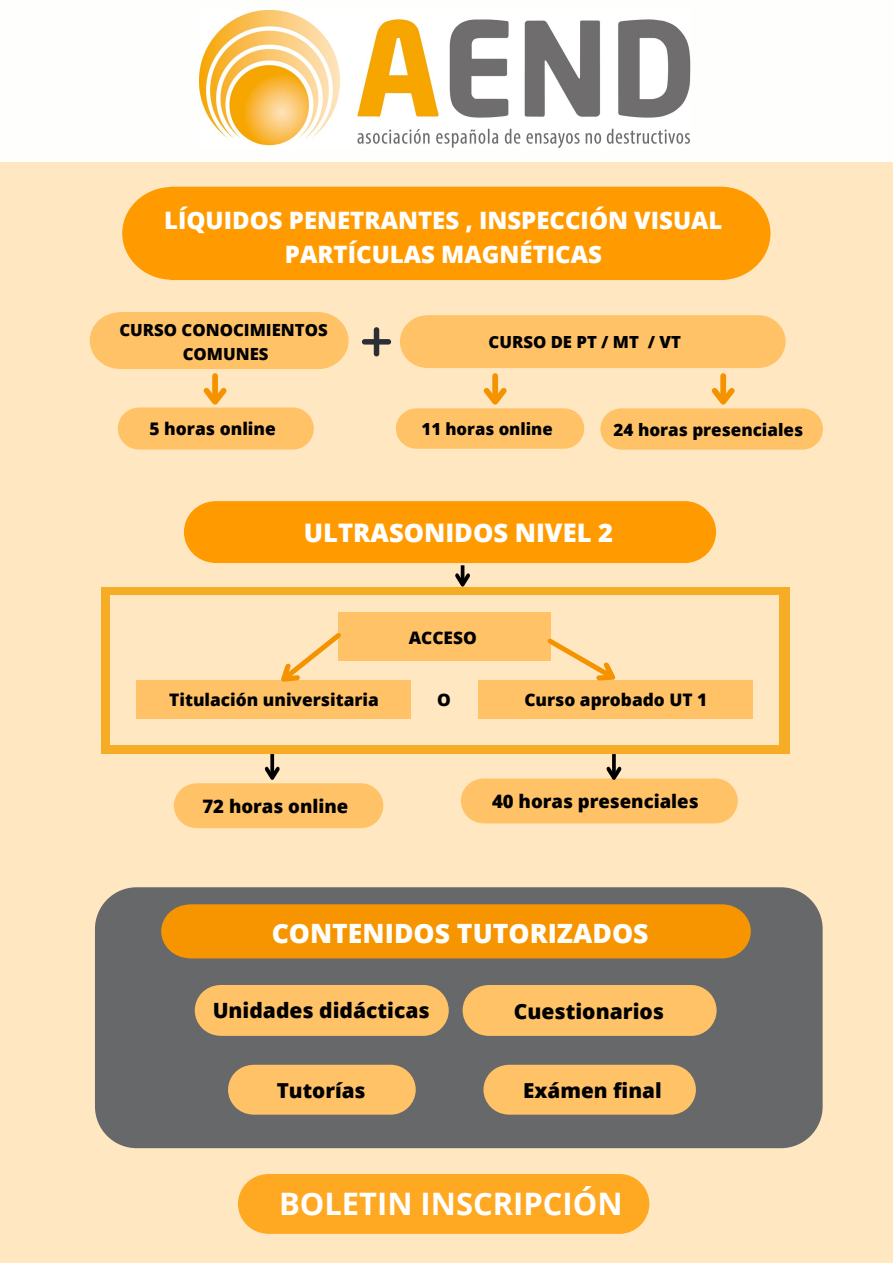
<style>
.page{position:relative;width:893px;height:1264px;background:#fff}
.page>*{position:absolute;margin:0;border:0;box-sizing:border-box;transform-origin:0 0}
.t1{font:700 30.9px "Open Sans";color:#fff}
.t2{font:800 26.55px "Open Sans";color:#fefefc}
.t3{font:800 25.5px "Open Sans";color:#fff}
.t4{font:800 24px/33.5px "Open Sans";color:#fff;text-align:center}
.t5{font:800 21px "Open Sans";color:#000}
.t6{font:800 20.7px "Open Sans";color:#000}
.t7{font:800 18.6px "Open Sans";color:#000}
.t8{font:800 17.4px "Open Sans";color:#000}
.t9{font:800 17.25px "Open Sans";color:#000}
.t10{font:800 16.95px "Open Sans";color:#000}
.t11{font:800 16.65px/23.2px "Open Sans";color:#000;text-align:center}
</style>
<div class="page">
<div style="left:0;top:0;width:892px;height:1262px;background:#ffe7c2"></div>
<div style="left:90px;top:312px;width:258px;height:57px;background:#ffc267"></div>
<div style="left:122px;top:187px;width:648px;height:93px;background:#ff9b00"></div>
<div style="left:400px;top:315px;width:385px;height:53px;background:#ffc267"></div>
<svg style="left:362px;top:327px;width:29px;height:29px"></svg>
<div style="left:396px;top:408px;width:188px;height:41px;background:#ffc267;border-radius:20px"></div>
<div style="left:600px;top:408px;width:223px;height:41px;background:#ffc267;border-radius:20px"></div>
<div style="left:492px;top:376px;width:6px;height:24px;background:#f49200"></div>
<svg style="left:478px;top:383px;width:33px;height:26px"></svg>
<div style="left:720px;top:376px;width:6px;height:24px;background:#f49200"></div>
<svg style="left:706px;top:383px;width:33px;height:26px"></svg>
<div style="left:95px;top:887px;width:727px;height:261px;background:#676869"></div>
<div style="left:195px;top:984px;width:253px;height:51px;background:#ffc267;border-radius:25px"></div>
<div style="left:462px;top:985px;width:254px;height:50px;background:#ffc267;border-radius:25px"></div>
<div style="left:228px;top:1064px;width:187px;height:50px;background:#ffc267;border-radius:25px"></div>
<div style="left:483px;top:1064px;width:212px;height:50px;background:#ffc267;border-radius:25px"></div>
<div style="left:118px;top:407px;width:196px;height:42px;background:#ffc267;border-radius:21px"></div>
<div style="left:212px;top:376px;width:6px;height:24px;background:#f49200"></div>
<svg style="left:198px;top:383px;width:34px;height:25px"></svg>
<div style="left:184px;top:501px;width:532px;height:62px;background:#ff9b00;border-radius:31px"></div>
<div style="left:161px;top:904px;width:589px;height:54px;background:#f69500"></div>
<div style="left:101px;top:587px;width:688px;height:166px;background:#f6ac25"></div>
<div style="left:110px;top:595px;width:668px;height:150px;background:#ffe7c2"></div>
<div style="left:174px;top:783px;width:209px;height:45px;background:#ffc267;border-radius:22px"></div>
<div style="left:461px;top:778px;width:276px;height:45px;background:#ffc267;border-radius:22px"></div>
<div style="left:338px;top:612px;width:212px;height:48px;background:#ffc267"></div>
<div style="left:137px;top:680px;width:274px;height:39px;background:#ffc267"></div>
<div style="left:478px;top:680px;width:274px;height:39px;background:#ffc267"></div>
<div style="left:0;top:0;width:892px;height:162px;background:#fefefc"></div>
<img style="left:199px;top:10px;width:491px;height:138px">
<svg style="left:281px;top:633px;width:65px;height:49px"></svg>
<svg style="left:543px;top:634px;width:73px;height:47px"></svg>
<svg style="left:460px;top:565px;width:4px;height:4px"></svg>
<svg style="left:455px;top:569px;width:15px;height:18px"></svg>
<svg style="left:270px;top:754px;width:4px;height:8px"></svg>
<svg style="left:261px;top:762px;width:22px;height:22px"></svg>
<svg style="left:612px;top:754px;width:4px;height:8px"></svg>
<svg style="left:603px;top:762px;width:21px;height:18px"></svg>
<div style="left:238px;top:1173px;width:411px;height:60px;background:#ffa822;border-radius:30px"></div>
<p class="t4" style="left:164px;top:203px;width:560px">LÍQUIDOS PENETRANTES , INSPECCIÓN VISUAL<br>PARTÍCULAS MAGNÉTICAS</p>
<p class="t11" style="left:119px;top:318px;width:210px">CURSO CONOCIMIENTOS<br>COMUNES</p>
<p class="t11" style="left:488px;top:330px;width:194px">CURSO DE PT / MT / VT</p>
<p class="t8" style="left:150px;top:416px;width:128px">5 horas online</p>
<p class="t11" style="left:421px;top:417px;width:133px">11 horas online</p>
<p class="t10" style="left:613px;top:417px;width:191px">24 horas presenciales</p>
<p class="t3" style="left:304px;top:514px;width:311px">ULTRASONIDOS NIVEL 2</p>
<p class="t9" style="left:408px;top:625px;width:70px">ACCESO</p>
<p class="t9" style="left:169px;top:688px;width:211px">Titulación universitaria</p>
<p class="t9" style="left:437px;top:688px;width:15px">O</p>
<p class="t9" style="left:524px;top:688px;width:184px">Curso aprobado UT 1</p>
<p class="t7" style="left:202px;top:793px;width:147px">72 horas online</p>
<p class="t7" style="left:492px;top:788px;width:208px">40 horas presenciales</p>
<p class="t2" style="left:271px;top:914px;width:378px">CONTENIDOS TUTORIZADOS</p>
<p class="t5" style="left:213px;top:996px;width:218px">Unidades didácticas</p>
<p class="t6" style="left:277px;top:1075px;width:90px">Tutorías</p>
<p class="t5" style="left:514px;top:996px;width:152px">Cuestionarios</p>
<p class="t6" style="left:523px;top:1075px;width:140px">Exámen final</p>
<p class="t1" style="left:279px;top:1181px;width:345px">BOLETIN INSCRIPCIÓN</p>
</div>
